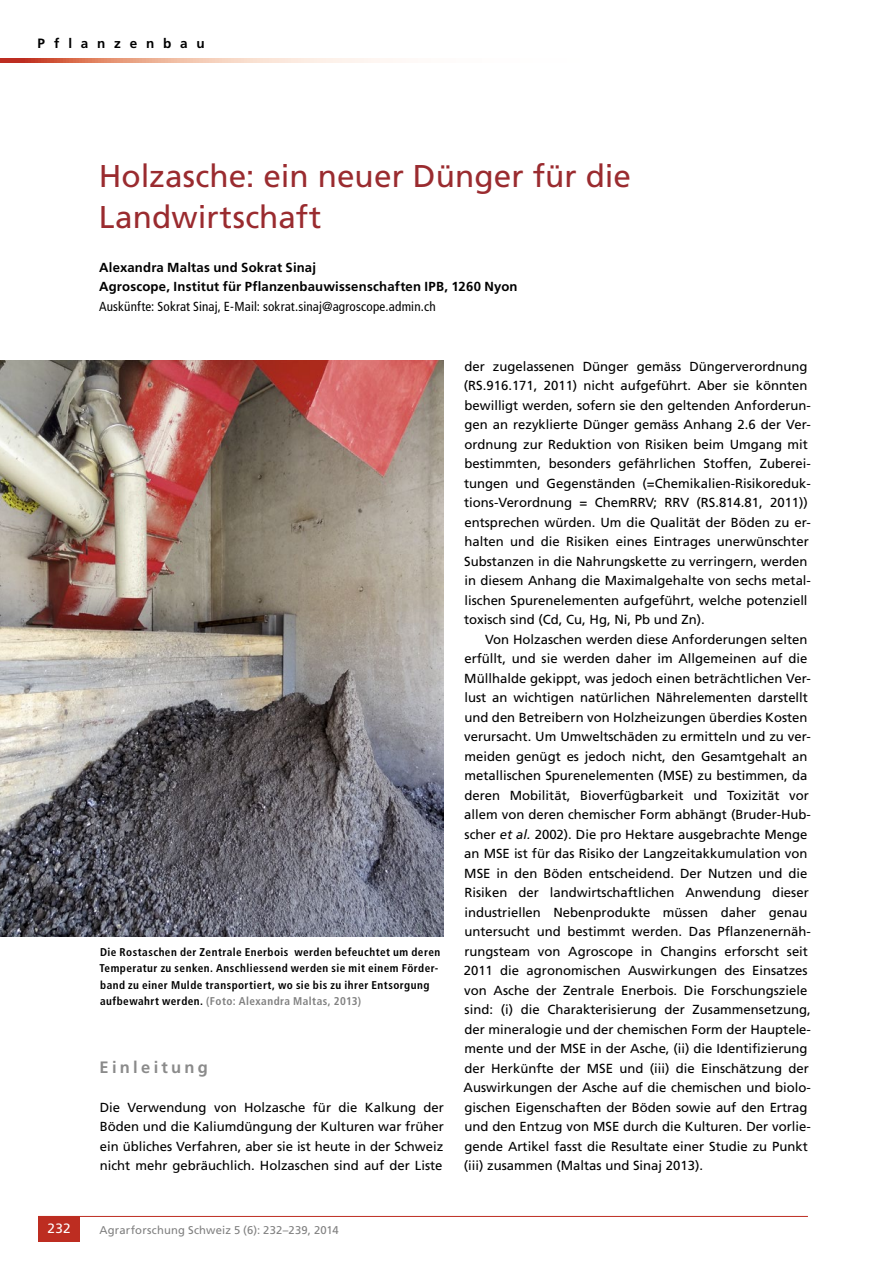
<style>
.page{position:relative;width:893px;height:1263px;background:#fff}
.page>*{position:absolute;margin:0;border:0;box-sizing:border-box;transform-origin:0 0}
.t1{font:31.5px/40.5px "Frutiger LT Std";letter-spacing:.005em;color:#9a2b2f}
.t2{font:700 16.5px "Frutiger LT Std";letter-spacing:.2em;color:#8b8b8b}
.t3{font:700 13.5px "Frutiger LT Std";letter-spacing:.65em;color:#000}
.t4{font:13.5px "Frutiger LT Std";color:#fff}
.t5{font:13.2px/19.5px "Frutiger LT Std";color:#000}
.t6{font:700 13.2px/19.5px "Frutiger LT Std";letter-spacing:.015em;color:#000}
.t7{font:condensed 13.2px "Frutiger LT Std";letter-spacing:.01em;color:#000}
.t8{font:700 condensed 11.25px/16.5px "Frutiger LT Std";letter-spacing:.04em;color:#000}
.t9{font:11.25px "Frutiger LT Std";letter-spacing:.015em;color:#808080}
.s1{color:#808080}
.s2{font-style:italic}
</style>
<div class="page">
<hr style="left:38px;top:1216px;width:770px;height:1px;background:#bd2d21">
<div style="left:38px;top:1216px;width:42px;height:26px;background:#bd2d21"></div>
<svg style="left:0;top:58px;width:396px;height:5px;background:#ebb2a0"></svg>
<img style="left:0;top:360px;width:443px;height:576px">
<p class="t3" style="left:38px;top:36px;width:169px">Pflanzenbau</p>
<h1 class="t1" style="left:99px;top:156px;width:534px">Holzasche: ein neuer Dünger für die<br>Landwirtschaft</h1>
<p class="t6" style="left:99px;top:258px;width:420px">Alexandra Maltas und Sokrat Sinaj<br>Agroscope, Institut für Pflanzenbauwissenschaften IPB, 1260 Nyon</p>
<p class="t7" style="left:99px;top:299px;width:338px">Auskünfte: Sokrat Sinaj, E-Mail: sokrat.sinaj@agroscope.admin.ch</p>
<p class="t8" style="left:99px;top:944px;width:342px">Die Rostaschen der Zentrale Enerbois werden befeuchtet um deren Temperatur zu senken. Anschliessend werden sie mit einem Förder&shy;band zu einer Mulde transportiert, wo sie bis zu ihrer Entsorgung aufbewahrt werden. <span class="s1">(Foto: Alexandra Maltas, 2013)</span></p>
<p class="t2" style="left:100px;top:1057px;width:110px">Einleitung</p>
<p class="t5" style="left:100px;top:1097px;width:346px;text-align:justify">Die Verwendung von Holzasche für die Kalkung der Böden und die Kaliumdüngung der Kulturen war früher ein übliches Verfahren, aber sie ist heute in der Schweiz nicht mehr gebräuchlich. Holzaschen sind auf der Liste</p>
<p class="t5" style="left:464px;top:356px;width:349px">der zugelassenen Dünger gemäss Düngerverordnung (RS.916.171, 2011) nicht aufgeführt. Aber sie könnten bewilligt werden, sofern sie den geltenden Anforderun&shy;gen an rezyklierte Dünger gemäss Anhang 2.6 der Ver&shy;ordnung zur Reduktion von Risiken beim Umgang mit bestimmten, besonders gefährlichen Stoffen, Zuberei&shy;tungen und Gegenständen (=Chemikalien-Risikoreduk&shy;tions-Verordnung = ChemRRV; RRV (RS.814.81, 2011)) entsprechen würden. Um die Qualität der Böden zu er&shy;halten und die Risiken eines Eintrages unerwünschter Substanzen in die Nahrungskette zu verringern, werden in diesem Anhang die Maximalgehalte von sechs metal&shy;lischen Spurenelementen aufgeführt, welche potenziell toxisch sind (Cd, Cu, Hg, Ni, Pb und Zn).</p>
<p class="t5" style="left:464px;top:629px;width:349px;text-indent:22px">Von Holzaschen werden diese Anforderungen selten erfüllt, und sie werden daher im Allgemeinen auf die Müllhalde gekippt, was jedoch einen beträchtlichen Ver&shy;lust an wichtigen natürlichen Nährelementen darstellt und den Betreibern von Holzheizungen überdies Kosten verursacht. Um Umweltschäden zu ermitteln und zu ver&shy;meiden genügt es jedoch nicht, den Gesamtgehalt an metallischen Spurenelementen (MSE) zu bestimmen, da deren Mobilität, Bioverfügbarkeit und Toxizität vor allem von deren chemischer Form abhängt (Bruder-Hub&shy;scher <span class="s2">et al.</span> 2002). Die pro Hektare ausgebrachte Menge an MSE ist für das Risiko der Langzeitakkumulation von MSE in den Böden entscheidend. Der Nutzen und die Risiken der landwirtschaftlichen Anwendung dieser industriellen Nebenprodukte müssen daher genau untersucht und bestimmt werden. Das Pflanzenernäh&shy;rungsteam von Agroscope in Changins erforscht seit 2011 die agronomischen Auswirkungen des Einsatzes von Asche der Zentrale Enerbois. Die Forschungsziele sind: (i) die Charakterisierung der Zusammensetzung, der mineralogie und der chemischen Form der Hauptele&shy;mente und der MSE in der Asche, (ii) die Identifizierung der Herkünfte der MSE und (iii) die Einschätzung der Auswirkungen der Asche auf die chemischen und biolo&shy;gischen Eigenschaften der Böden sowie auf den Ertrag und den Entzug von MSE durch die Kulturen. Der vorlie&shy;gende Artikel fasst die Resultate einer Studie zu Punkt (iii) zusammen (Maltas und Sinaj 2013).</p>
<p class="t4" style="left:48px;top:1221px;width:25px">232</p>
<p class="t9" style="left:99px;top:1223px;width:241px">Agrarforschung Schweiz 5 (6): 232–239, 2014</p>
</div>
